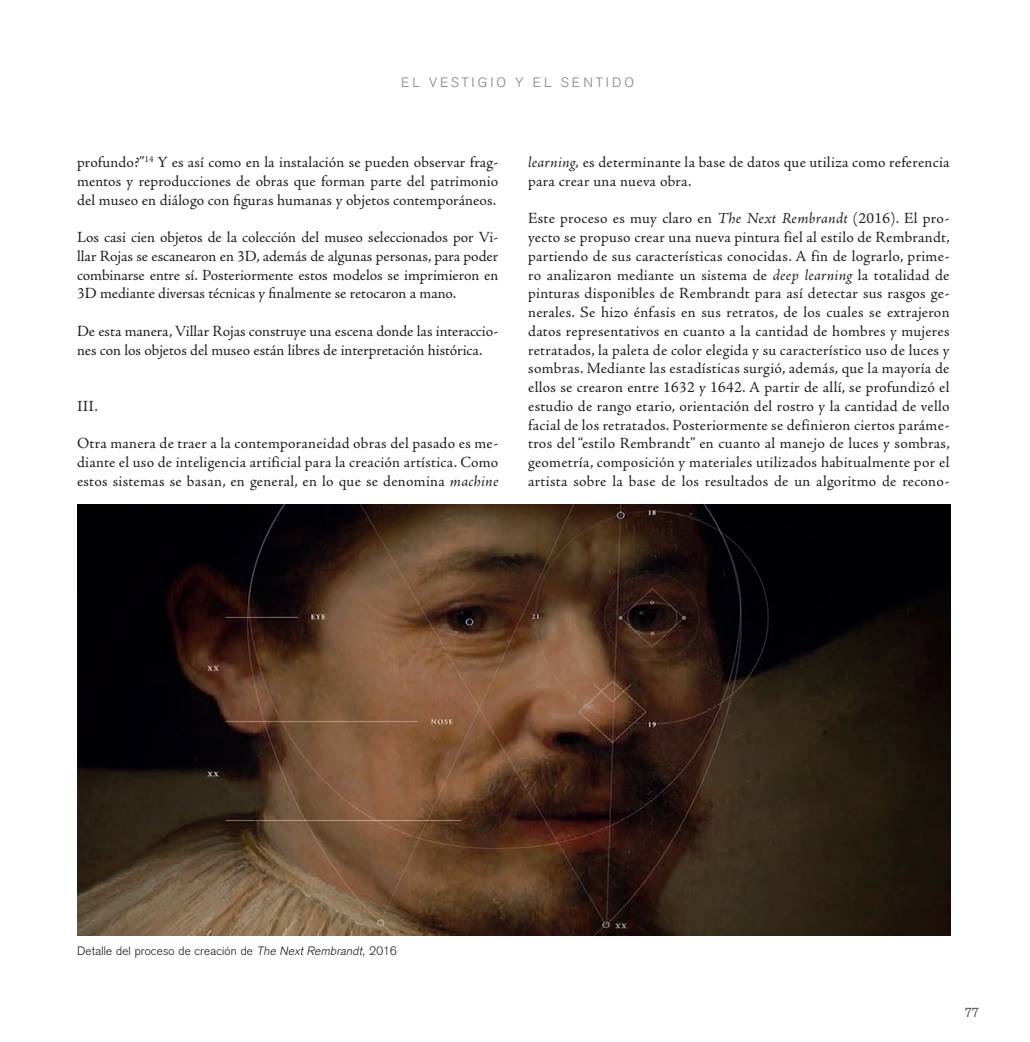
<style>
.page{position:relative;width:1030px;height:1042px;background:#fff}
.page>*{position:absolute;margin:0;border:0;box-sizing:border-box;transform-origin:0 0}
.t1{font:15.6px/18.8px "Adobe Jenson Pro";letter-spacing:.01em;color:#231f20;text-align:justify}
.t2{font:300 13.5px "Akzidenz Grotesk BE";letter-spacing:.22em;color:#808285}
.t3{font:300 12.9px "Akzidenz Grotesk BE";color:#231f20}
.t4{font:300 12px "Akzidenz Grotesk";letter-spacing:.02em;color:#231f20}
.s1{font-style:italic}
</style>
<div class="page">
<img style="left:77px;top:504px;width:873px;height:432px">
<p class="t2" style="left:401px;top:75px;width:49px">EL VESTI</p>
<p class="t2" style="left:477px;top:75px;width:60px">GIO Y EL</p>
<p class="t2" style="left:560px;top:75px;width:5px">SE</p>
<p class="t2" style="left:583px;top:75px;width:18px">NTID</p>
<p class="t2" style="left:624px;top:75px;width:11px">O</p>
<p class="t1" style="left:77px;top:153px;width:422px">profundo?”<sup>14</sup> Y es así como en la instalación se pueden observar frag&shy;mentos y reproducciones de obras que forman parte del patrimonio del museo en diálogo con figuras humanas y objetos contemporáneos.</p>
<p class="t1" style="left:77px;top:228px;width:422px">Los casi cien objetos de la colección del museo seleccionados por Vi&shy;llar Rojas se escanearon en 3D, además de algunas personas, para poder combinarse entre sí. Posteriormente estos modelos se imprimieron en 3D mediante diversas técnicas y finalmente se retocaron a mano.</p>
<p class="t1" style="left:77px;top:322px;width:422px">De esta manera, Villar Rojas construye una escena donde las interaccio&shy;nes con los objetos del museo están libres de interpretación histórica.</p>
<p class="t1" style="left:77px;top:397px;width:22px">III.</p>
<p class="t1" style="left:77px;top:434px;width:423px">Otra manera de traer a la contemporaneidad obras del pasado es me&shy;diante el uso de inteligencia artificial para la creación artística. Como estos sistemas se basan, en general, en lo que se denomina <span class="s1">machine</span></p>
<p class="t1" style="left:528px;top:153px;width:422px"><span class="s1">learning,</span> es determinante la base de datos que utiliza como referencia para crear una nueva obra.</p>
<p class="t1" style="left:528px;top:209px;width:423px">Este proceso es muy claro en <span class="s1">The Next Rembrandt</span> (2016). El pro&shy;yecto se propuso crear una nueva pintura fiel al estilo de Rembrandt, partiendo de sus características conocidas. A fin de lograrlo, prime&shy;ro analizaron mediante un sistema de <span class="s1">deep learning</span> la totalidad de pinturas disponibles de Rembrandt para así detectar sus rasgos ge&shy;nerales. Se hizo énfasis en sus retratos, de los cuales se extrajeron datos representativos en cuanto a la cantidad de hombres y mujeres retratados, la paleta de color elegida y su característico uso de luces y sombras. Mediante las estadísticas surgió, además, que la mayoría de ellos se crearon entre 1632 y 1642. A partir de allí, se profundizó el estudio de rango etario, orientación del rostro y la cantidad de vello facial de los retratados. Posteriormente se definieron ciertos paráme&shy;tros del “estilo Rembrandt” en cuanto al manejo de luces y sombras, geometría, composición y materiales utilizados habitualmente por el artista sobre la base de los resultados de un algoritmo de recono-</p>
<p class="t4" style="left:77px;top:943px;width:321px">Detalle del proceso de creación de <span class="s1">The Next Rembrandt,</span> 2016</p>
<p class="t3" style="left:964px;top:1005px;width:16px">77</p>
</div>
